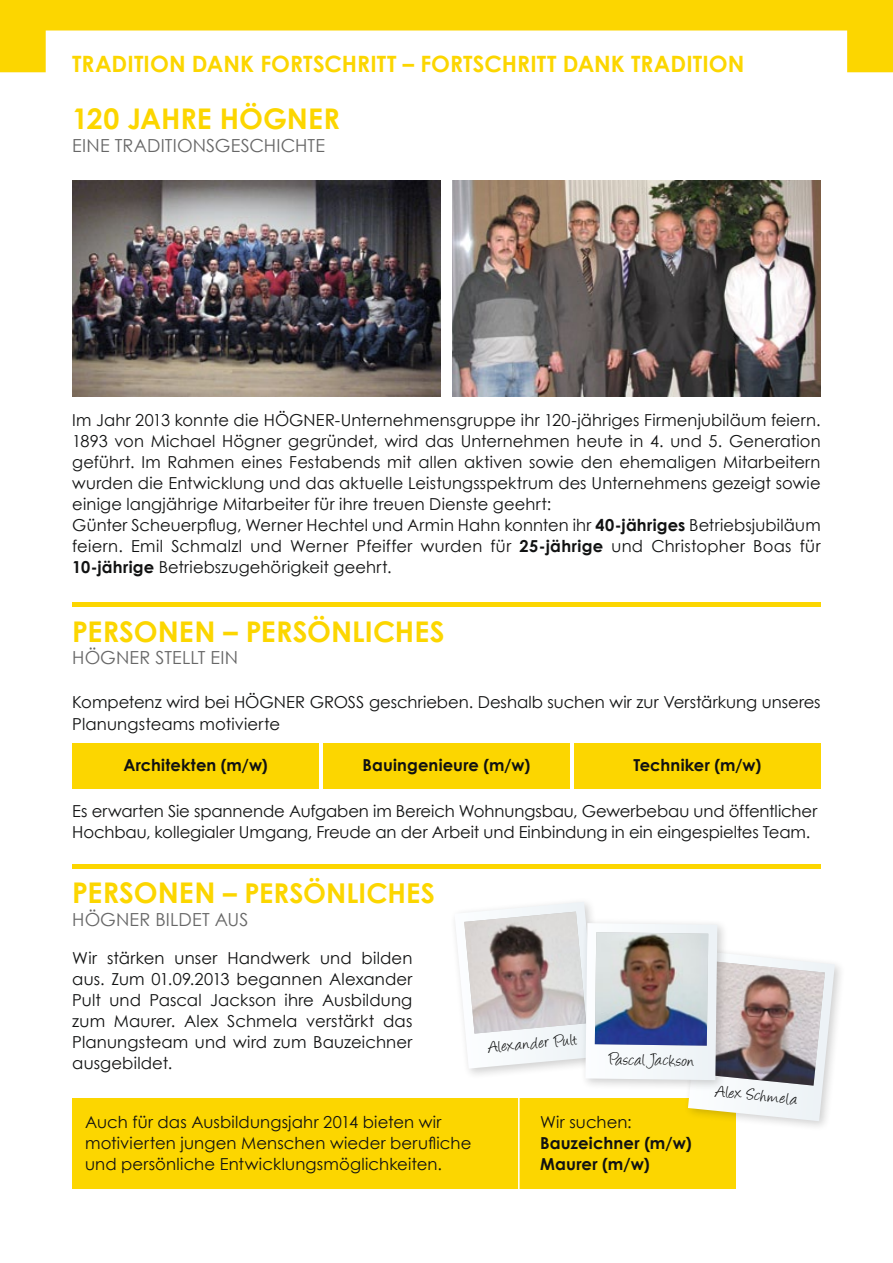
<style>
.page{position:relative;width:893px;height:1263px;background:#fff}
.page>*{position:absolute;margin:0;border:0;box-sizing:border-box;transform-origin:0 0}
.t1{font:700 28.5px "Century Gothic";color:#fcd600}
.t2{font:700 27.3px "Century Gothic";color:#fcd600}
.t3{font:700 22.5px "Century Gothic";letter-spacing:.005em;color:#fcd600}
.t4{font:18.45px "Angelina";color:#111212}
.t5{font:18.3px "Angelina";color:#111212}
.t6{font:18.15px "Angelina";color:#111212}
.t7{font:18px "Century Gothic";letter-spacing:.005em;color:#676767}
.t8{font:16.5px/21px "Century Gothic";letter-spacing:.005em;color:#111212}
.t9{font:700 16.5px/21px "Century Gothic";letter-spacing:.005em;color:#111212}
.s1{font-weight:700}
.s2{font-size:28.5px}
</style>
<div class="page">
<div style="left:72px;top:1098px;width:664px;height:90px;background:#fcd600"></div>
<svg style="left:0;top:0;width:893px;height:72px"></svg>
<hr style="left:72px;top:603px;width:749px;height:4px;background:#fcd600">
<div style="left:72px;top:864px;width:749px;height:5px;background:#fcd600"></div>
<img style="left:72px;top:180px;width:368px;height:216px">
<img style="left:453px;top:180px;width:368px;height:216px">
<hr style="left:518px;top:1076px;width:2px;height:126px;background:#fff">
<div style="left:72px;top:743px;width:247px;height:46px;background:#fcd600"></div>
<div style="left:323px;top:743px;width:247px;height:46px;background:#fcd600"></div>
<div style="left:574px;top:743px;width:247px;height:46px;background:#fcd600"></div>
<div style="left:683px;top:947px;width:163px;height:185px;background:#111212;opacity:.2"></div>
<svg style="left:455px;top:902px;width:380px;height:219px"></svg>
<img style="left:595px;top:932px;width:113px;height:114px">
<h3 class="t3" style="left:72px;top:50px;width:674px">TRADITION DANK FORTSCHRITT – FORTSCHRITT DANK TRADITION</h3>
<h1 class="t1" style="left:72px;top:101px;width:269px">120 JAHRE HÖGNER</h1>
<p class="t7" style="left:72px;top:134px;width:254px">EINE TRADITIONSGESCHICHTE</p>
<p class="t8" style="left:72px;top:410px;width:750px">Im Jahr 2013 konnte die HÖGNER-Unternehmensgruppe ihr 120-jähriges Firmenjubiläum feiern.<br>1893 von Michael Högner gegründet, wird das Unternehmen heute in 4. und 5. Generation geführt. Im Rahmen eines Festabends mit allen aktiven sowie den ehemaligen Mitarbeitern wurden die Entwicklung und das aktuelle Leistungsspektrum des Unternehmens gezeigt sowie einige langjährige Mitarbeiter für ihre treuen Dienste geehrt:<br>Günter Scheuerpflug, Werner Hechtel und Armin Hahn konnten ihr <span class="s1">40-jähriges</span> Betriebsjubiläum feiern. Emil Schmalzl und Werner Pfeiffer wurden für <span class="s1">25-jährige</span> und Christopher Boas für <span class="s1">10-jährige</span> Betriebszugehörigkeit geehrt.</p>
<h1 class="t1" style="left:72px;top:614px;width:374px">PERSONEN – PERSÖNLICHES</h1>
<p class="t7" style="left:72px;top:647px;width:167px">HÖGNER STELLT EIN</p>
<p class="t8" style="left:72px;top:691px;width:750px">Kompetenz wird bei HÖGNER GROSS geschrieben. Deshalb suchen wir zur Verstärkung unseres<br>Planungsteams motivierte</p>
<p class="t9" style="left:123px;top:754px;width:146px">Architekten (m/w)</p>
<p class="t9" style="left:363px;top:754px;width:169px">Bauingenieure (m/w)</p>
<p class="t9" style="left:633px;top:754px;width:130px">Techniker (m/w)</p>
<p class="t8" style="left:72px;top:800px;width:746px">Es erwarten Sie spannende Aufgaben im Bereich Wohnungsbau, Gewerbebau und öffentlicher<br>Hochbau, kollegialer Umgang, Freude an der Arbeit und Einbindung in ein eingespieltes Team.</p>
<h2 class="t2" style="left:72px;top:876px;width:204px"><span class="s2">PERSONEN</span> – Persönliches</h2>
<p class="t7" style="left:72px;top:908px;width:14px">högner</p>
<p class="t7" style="left:155px;top:908px;width:10px">bildet</p>
<p class="t7" style="left:215px;top:908px;width:12px">aus</p>
<p class="t8" style="left:72px;top:947px;width:342px;text-align:justify">Wir stärken unser Handwerk und bilden aus. Zum 01.09.2013 begannen Alexander Pult und Pascal Jackson ihre Ausbildung zum Maurer. Alex Schmela verstärkt das Planungsteam und wird zum Bauzeichner ausgebildet.</p>
<p class="t5" style="left:488px;top:1039px;width:90px;rotate:-5deg">Alexander Pult</p>
<p class="t6" style="left:609px;top:1052px;width:86px;rotate:1deg">Pascal Jackson</p>
<p class="t8" style="left:85px;top:1111px;width:388px">Auch für das Ausbildungsjahr 2014 bieten wir motivierten jungen Menschen wieder berufliche und persönliche Entwicklungsmöglichkeiten.</p>
<p class="t8" style="left:540px;top:1111px;width:93px">Wir suchen:</p>
<p class="t9" style="left:540px;top:1132px;width:153px">Bauzeichner (m/w)<br>Maurer (m/w)</p>
<p class="t4" style="left:717px;top:1083px;width:83px;rotate:6deg">Alex Schmela</p>
</div>
